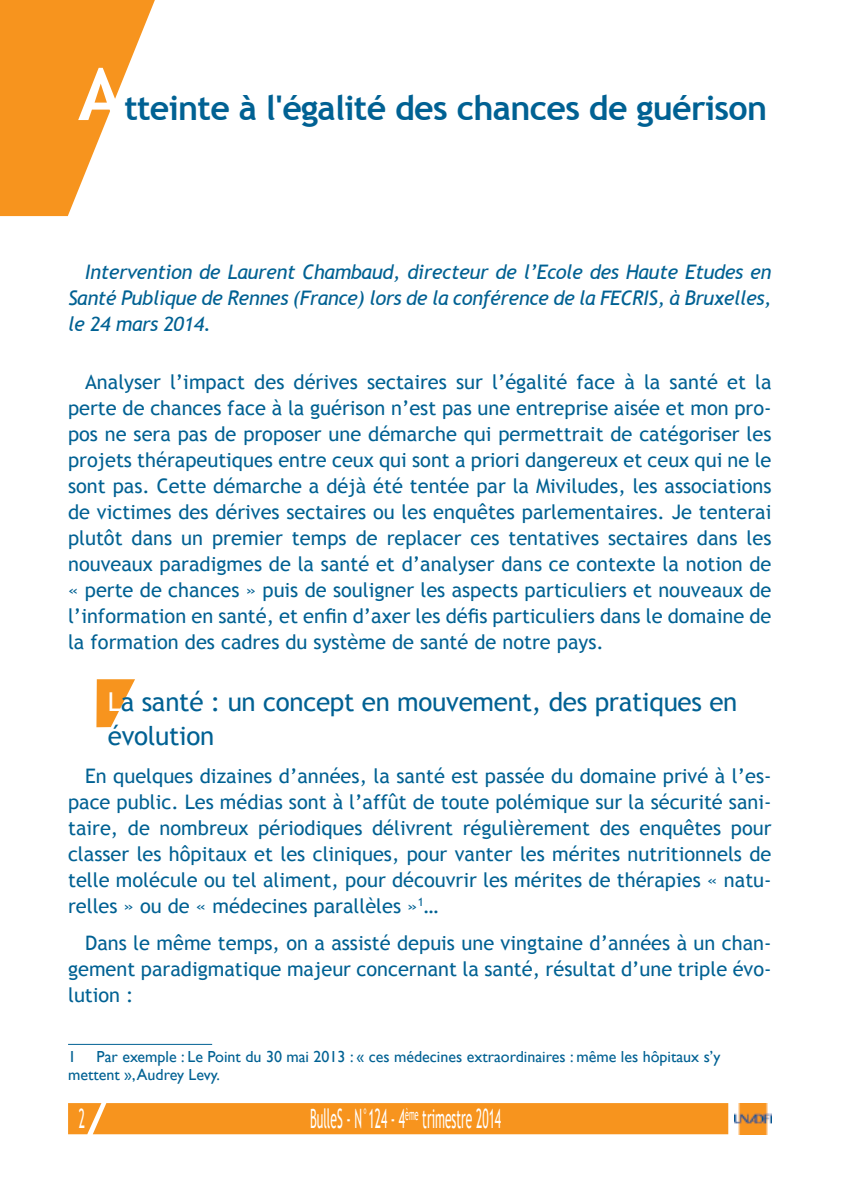
<style>
.page{position:relative;width:851px;height:1191px;background:#fff}
.page>*{position:absolute;margin:0;border:0;box-sizing:border-box;transform-origin:0 0}
.t1{font:700 34px "Trebuchet MS";letter-spacing:-.02em;color:#006193}
.t2{font:26.8px "Trebuchet MS";color:#fff;scale:.45 1}
.t3{font:26px/34px "Trebuchet MS";letter-spacing:-.01em;color:#006193}
.t4{font:20px/26px "Trebuchet MS";color:#006193;text-align:justify}
.t5{font:italic 20px/26px "Trebuchet MS";letter-spacing:-.02em;color:#006193;text-align:justify}
.t6{font:16px/18px "Gill Sans";color:#006193}
.s1{font-size:72px;color:#fff}
.s2{color:#fff}
</style>
<div class="page">
<img style="left:734px;top:1103px;width:37px;height:31px">
<div style="left:68px;top:1103px;width:660px;height:31px;background:#f7941e"></div>
<svg style="left:0;top:0;width:155px;height:216px;fill:#f7941e"></svg>
<svg style="left:96px;top:679px;width:39px;height:48px"></svg>
<hr style="left:68px;top:1044px;width:144px;height:1px;background:#006193">
<h1 class="t1" style="left:78px;top:87px;width:690px"><span class="s1">A</span>tteinte à l'égalité des chances de guérison</h1>
<p class="t5" style="left:68px;top:259px;width:704px;text-indent:17px">Intervention de Laurent Chambaud, directeur de l’Ecole des Haute Etudes en Santé Publique de Rennes (France) lors de la conférence de la FECRIS, à Bruxelles, le 24 mars 2014.</p>
<p class="t4" style="left:68px;top:369px;width:704px;text-indent:17px">Analyser l’impact des dérives sectaires sur l’égalité face à la santé et la perte de chances face à la guérison n’est pas une entreprise aisée et mon pro&shy;pos ne sera pas de proposer une démarche qui permettrait de catégoriser les projets thérapeutiques entre ceux qui sont a priori dangereux et ceux qui ne le sont pas. Cette démarche a déjà été tentée par la Miviludes, les associations de victimes des dérives sectaires ou les enquêtes parlementaires. Je tenterai plutôt dans un premier temps de replacer ces tentatives sectaires dans les nouveaux paradigmes de la santé et d’analyser dans ce contexte la notion de « perte de chances » puis de souligner les aspects particuliers et nouveaux de l’information en santé, et enfin d’axer les défis particuliers dans le domaine de la formation des cadres du système de santé de notre pays.</p>
<h3 class="t3" style="left:108px;top:685px;width:631px"><span class="s2">L</span>a santé : un concept en mouvement, des pratiques en évolution</h3>
<p class="t4" style="left:68px;top:763px;width:704px;text-indent:17px">En quelques dizaines d’années, la santé est passée du domaine privé à l’es&shy;pace public. Les médias sont à l’affût de toute polémique sur la sécurité sani&shy;taire, de nombreux périodiques délivrent régulièrement des enquêtes pour classer les hôpitaux et les cliniques, pour vanter les mérites nutritionnels de telle molécule ou tel aliment, pour découvrir les mérites de thérapies « natu&shy;relles » ou de « médecines parallèles »<sup>1</sup>…</p>
<p class="t4" style="left:68px;top:930px;width:704px;text-indent:17px">Dans le même temps, on a assisté depuis une vingtaine d’années à un chan&shy;gement paradigmatique majeur concernant la santé, résultat d’une triple évo&shy;lution :</p>
<p class="t6" style="left:68px;top:1048px;width:653px;text-indent:28px">Par exemple : Le Point du 30 mai 2013 : « ces médecines extraordinaires : même les hôpitaux s’y mettent », Audrey Levy.</p>
<p class="t6" style="left:68px;top:1048px;width:9px">1</p>
<h2 class="t2" style="left:79px;top:1103px;width:15px">2</h2>
<h2 class="t2" style="left:310px;top:1103px;width:426px">BulleS - N°124 - 4<sup>ème</sup> trimestre 2014</h2>
</div>
